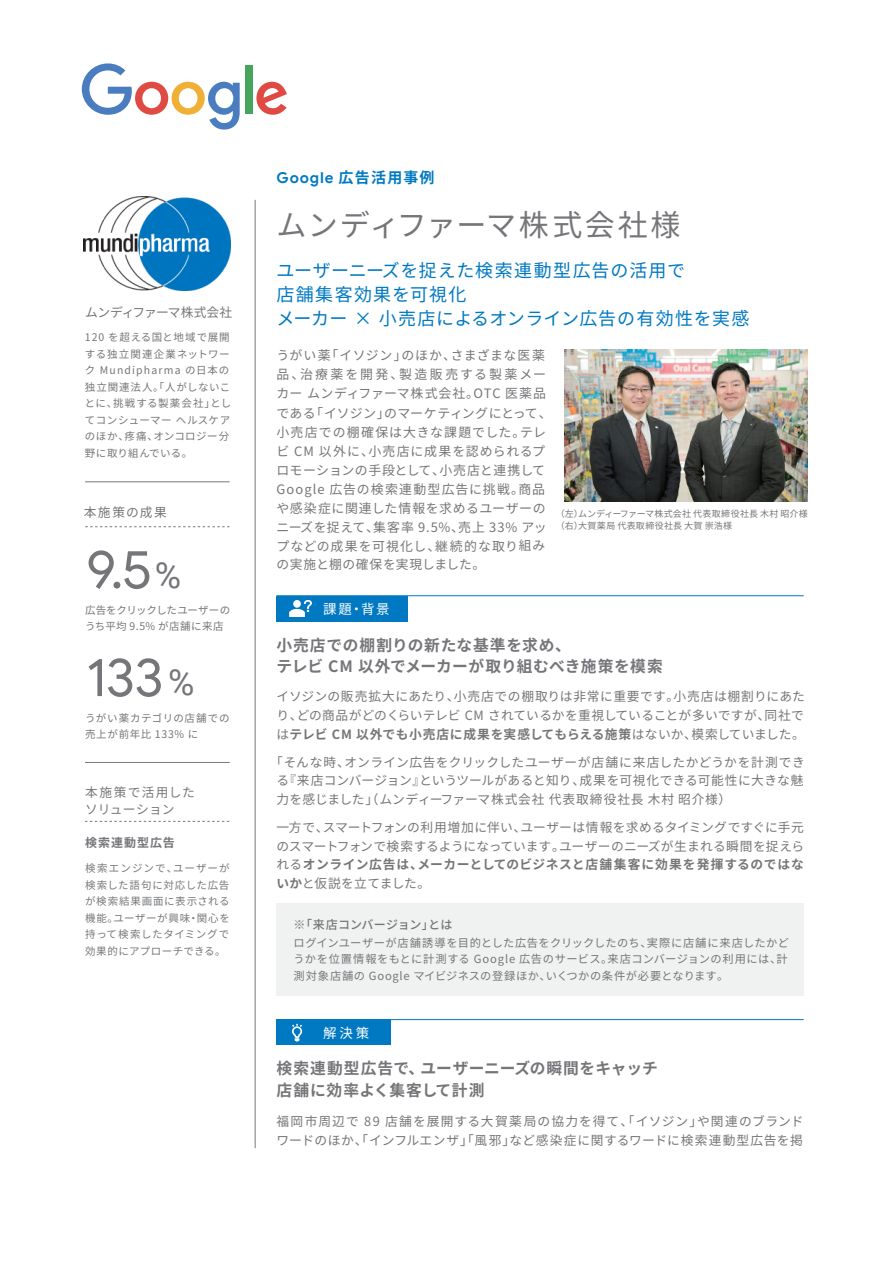
<style>
.page{position:relative;width:893px;height:1263px;background:#fff}
.page>*{position:absolute;margin:0;border:0;box-sizing:border-box;transform-origin:0 0}
.t1{font:54px "Google Sans";color:#76767a}
.t2{font:30px "Noto Sans CJ Kjp";letter-spacing:.06em;color:#76767a}
.t3{font:18px/24px "Noto Sans CJ Kjp";letter-spacing:.04em;color:#0079c2}
.t4{font:700 15.75px/21.8px "Noto Sans CJ Kjp";letter-spacing:.035em;color:#76767a}
.t5{font:700 15px "Google Sans";letter-spacing:.06em;color:#0079c2}
.t6{font:13.5px "Noto Sans CJ Kjp";letter-spacing:.165em;color:#fff}
.t7{font:12.9px/19px "Noto Sans CJ Kjp";letter-spacing:.055em;color:#76767a}
.t8{font:12.75px/18.8px "Noto Sans CJ Kjp";letter-spacing:.025em;color:#76767a;text-align:justify}
.t9{font:12.75px/18.8px "Noto Sans CJ Kjp";letter-spacing:.06em;color:#76767a}
.t10{font:12.75px/16.5px "Noto Sans CJ Kjp";letter-spacing:.03em;color:#76787b}
.t11{font:12.75px "Noto Sans CJ Kjp";letter-spacing:-.035em;color:#76767a}
.t12{font:500 12px "Noto Sans CJ Kjp";letter-spacing:-.005em;color:#76767a}
.t13{font:700 12px "Noto Sans CJ Kjp";letter-spacing:.08em;color:#76767a}
.t14{font:11.25px/16.5px "Noto Sans CJ Kjp";letter-spacing:.05em;color:#76767a}
.t15{font:10.5px/16.5px "Noto Sans CJ Kjp";letter-spacing:.07em;color:#76767a}
.t16{font:10.5px/16.5px "Noto Sans CJ Kjp";letter-spacing:.05em;color:#76787b;text-align:justify}
.t17{font:10.5px/16.5px "Noto Sans CJ Kjp";letter-spacing:.01em;color:#76767a}
.t18{font:10.5px/16.5px "Noto Sans CJ Kjp";letter-spacing:.075em;color:#76767a}
.t19{font:9px/12px "Noto Sans CJ Kjp";letter-spacing:.025em;color:#76767a}
.t20{font:1.5px "Roboto";color:#76767a}
.s1{font-family:"Roboto";font-size:36px}
.s2{font-family:"Noto Sans CJ Kjp"}
.s3{font-size:12.75px}
.s4{font-weight:700}
</style>
<div class="page">
<hr style="left:255px;top:200px;width:1px;height:948px;background:#76787b">
<div style="left:245px;top:66px;width:8px;height:48px;background:#47a45d"></div>
<svg style="left:256px;top:82px;width:31px;height:33px"></svg>
<svg style="left:82px;top:63px;width:158px;height:67px"></svg>
<img style="left:84px;top:197px;width:147px;height:93px">
<hr style="left:85px;top:481px;width:145px;height:1px;background:#76787b">
<svg style="left:85px;top:526px;width:145px;height:1px"></svg>
<hr style="left:85px;top:762px;width:145px;height:1px;background:#76787b">
<svg style="left:85px;top:821px;width:145px;height:1px"></svg>
<img style="left:565px;top:350px;width:242px;height:152px">
<div style="left:276px;top:596px;width:132px;height:25px;background:#0079c2"></div>
<hr style="left:276px;top:595px;width:528px;height:1px;background:#0079c2">
<svg style="left:289px;top:600px;width:23px;height:17px"></svg>
<div style="left:276px;top:904px;width:528px;height:92px;background:#f0f1f1"></div>
<div style="left:276px;top:1019px;width:115px;height:26px;background:#0079c2"></div>
<hr style="left:276px;top:1019px;width:528px;height:1px;background:#0079c2">
<svg style="left:292px;top:1023px;width:11px;height:18px"></svg>
<p class="t11" style="left:85px;top:305px;width:149px">ムンディファーマ株式会社</p>
<p class="t15" style="left:85px;top:329px;width:148px">120 を超える国と地域で展開する独立関連企業ネットワーク Mundipharma の日本の独立関連法人。「人がしないことに、挑戦する製薬会社」としてコンシューマー ヘルスケアのほか、疼痛、オンコロジー分野に取り組んでいる。</p>
<p class="t8" style="left:84px;top:503px;width:85px">本施策の成果</p>
<h1 class="t1" style="left:86px;top:536px;width:96px">9.5<span class="s1">%</span></h1>
<p class="t20" style="left:152px;top:568px;width:3px">%</p>
<p class="t17" style="left:85px;top:602px;width:147px">広告をクリックしたユーザーのうち平均 9.5% が店舗に来店</p>
<h1 class="t1" style="left:86px;top:644px;width:110px">133<span class="s1">%</span></h1>
<p class="t18" style="left:85px;top:710px;width:146px">うがい薬カテゴリの店舗での売上が前年比 133% に</p>
<p class="t10" style="left:85px;top:784px;width:111px">本施策で活用したソリューション</p>
<p class="t13" style="left:85px;top:836px;width:91px">検索連動型広告</p>
<p class="t16" style="left:85px;top:860px;width:146px">検索エンジンで、ユーザーが検索した語句に対応した広告が検索結果画面に表示される機能。ユーザーが興味・関心を持って検索したタイミングで効果的にアプローチできる。</p>
<p class="t5" style="left:276px;top:169px;width:159px">Google <span class="s2">広告活用事例</span></p>
<h2 class="t2" style="left:276px;top:208px;width:405px">ムンディファーマ株式会社様</h2>
<h3 class="t3" style="left:276px;top:259px;width:475px">ユーザーニーズを捉えた検索連動型広告の活用で<br>店舗集客効果を可視化<br>メーカー × 小売店によるオンライン広告の有効性を実感</h3>
<p class="t7" style="left:276px;top:346px;width:277px">うがい薬「イソジン」のほか、さまざまな医薬品、治療薬を開発、製造販売する製薬メーカー ムンディファーマ株式会社。OTC 医薬品である「イソジン」のマーケティングにとって、小売店での棚確保は大きな課題でした。テレビ CM 以外に、小売店に成果を認められるプロモーションの手段として、小売店と連携して<br>Google 広告の検索連動型広告に挑戦。商品や感染症に関連した情報を求めるユーザーのニーズを捉えて、集客率 9.5%、売上 33% アップなどの成果を可視化し、継続的な取り<span class="s3">組み</span></p>
<p class="t8" style="left:276px;top:556px;width:210px">の実施と棚の確保を実現しました。</p>
<p class="t19" style="left:556px;top:508px;width:253px">（左）ムンディーファーマ株式会社 代表取締役社長 木村 昭介様（右）大賀薬局 代表取締役社長 大賀 崇浩様</p>
<p class="t6" style="left:323px;top:601px;width:68px">課題・背景</p>
<p class="t4" style="left:276px;top:634px;width:388px">小売店での棚割りの新たな基準を求め、<br>テレビ CM 以外でメーカーが取り組むべき施策を模索</p>
<p class="t8" style="left:276px;top:687px;width:530px">イソジンの販売拡大にあたり、小売店での棚取りは非常に重要です。小売店は棚割りにあたり、どの商品がどのくらいテレビ CM されているかを重視していることが多いですが、同社では<span class="s4">テレビ CM 以外でも小売店に成果を実感してもらえる施策</span>はないか、模索していました。</p>
<p class="t8" style="left:276px;top:753px;width:530px;text-indent:-6px">「そんな時、オンライン広告をクリックしたユーザーが店舗に来店したかどうかを計測できる『来店コンバージョン』というツールがあると知り、成果を可視化できる可能性に大きな魅力を感じました」（ムンディーファーマ株式会社 代表取締役社長 木村 昭介様）</p>
<p class="t8" style="left:276px;top:818px;width:529px">一方で、スマートフォンの利用増加に伴い、ユーザーは情報を求めるタイミングですぐに手元のスマートフォンで検索するようになっています。ユーザーのニーズが生まれる瞬間を捉えられる<span class="s4">オンライン広告は、メーカーとしてのビジネスと店舗集客に効果を発揮するのではないか</span>と仮説を立てました。</p>
<p class="t12" style="left:294px;top:917px;width:160px">※「来店コンバージョン」とは</p>
<p class="t14" style="left:294px;top:934px;width:497px">ログインユーザーが店舗誘導を目的とした広告をクリックしたのち、実際に店舗に来店したかどうかを位置情報をもとに計測する Google 広告のサービス。来店コンバージョンの利用には、計測対象店舗の Google マイビジネスの登録ほか、いくつかの条件が必要となります。</p>
<p class="t6" style="left:323px;top:1025px;width:48px">解決策</p>
<p class="t4" style="left:276px;top:1058px;width:383px">検索連動型広告で、ユーザーニーズの瞬間をキャッチ店舗に効率よく集客して計測</p>
<p class="t9" style="left:276px;top:1112px;width:529px">福岡市周辺で 89 店舗を展開する大賀薬局の協力を得て、「イソジン」や関連のブランドワードのほか、「インフルエンザ」「風邪」など感染症に関するワードに検索連動型広告を掲</p>
</div>
